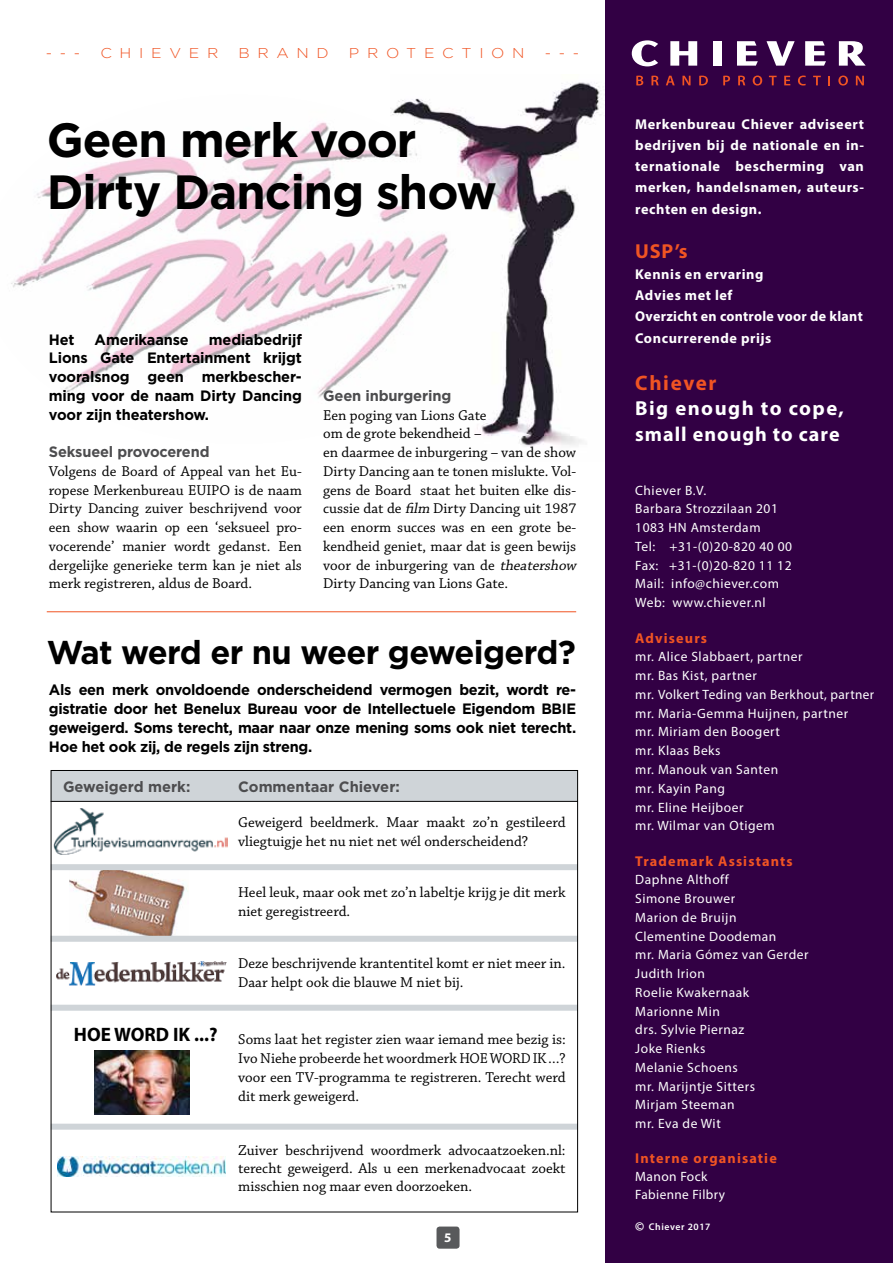
<style>
.page{position:relative;width:893px;height:1263px;background:#fff}
.page>*{position:absolute;margin:0;border:0;box-sizing:border-box;transform-origin:0 0}
.t1{font:700 48px/52.5px "Gotham";letter-spacing:-.02em;color:#000}
.t2{font:700 33px "Gotham";letter-spacing:-.02em;color:#000}
.t3{font:700 21px "Myriad Pro";letter-spacing:.08em;color:#f05423}
.t4{font:700 20.25px/25.5px "Myriad Pro";letter-spacing:.05em;color:#fff}
.t5{font:700 20.25px "Myriad Pro";color:#f05423}
.t6{font:700 19.5px "Myriad Pro";color:#000}
.t7{font:15px/18.8px "Chaparral Pro";color:#000}
.t8{font:700 15px/18.8px "Gotham";letter-spacing:-.015em;color:#000;text-align:justify}
.t9{font:700 15px "Gotham";letter-spacing:-.01em;color:#4d4d4f}
.t10{font:700 14.25px/21px "Myriad Pro";letter-spacing:.04em;color:#fff;text-align:justify}
.t11{font:700 14.25px "Myriad Pro";letter-spacing:.08em;color:#f05423}
.t12{font:300 14.25px "Gotham";letter-spacing:.49em;color:#f05423;scale:1.1 1}
.t13{font:13.5px/18.8px "Myriad Pro";letter-spacing:.04em;color:#fff}
.t14{font:700 13.2px "Myriad Pro";color:#fff}
.t15{font:600 9.75px "Myriad Pro";letter-spacing:.06em;color:#fff}
.s1{font-style:italic}
.s2{font-weight:700;font-size:13.5px}
</style>
<div class="page">
<img style="left:69px;top:870px;width:120px;height:66px">
<img style="left:496px;top:75px;width:110px;height:386px">
<img style="left:11px;top:98px;width:485px;height:338px">
<div style="left:51px;top:771px;width:527px;height:30px;background:#cfd4d8"></div>
<div style="left:436px;top:1226px;width:24px;height:23px;background:#58595b;border-radius:3px"></div>
<hr style="left:47px;top:611px;width:529px;height:1px;background:#f05423">
<hr style="left:51px;top:801px;width:527px;height:1px;background:#000">
<div style="left:51px;top:864px;width:527px;height:6px;background:#cfd4d8"></div>
<div style="left:51px;top:936px;width:527px;height:6px;background:#cfd4d8"></div>
<div style="left:51px;top:1005px;width:527px;height:6px;background:#cfd4d8"></div>
<div style="left:51px;top:1124px;width:527px;height:6px;background:#cfd4d8"></div>
<img style="left:54px;top:808px;width:174px;height:46px">
<img style="left:95px;top:1050px;width:94px;height:64px">
<img style="left:56px;top:961px;width:170px;height:25px">
<img style="left:58px;top:1156px;width:167px;height:21px">
<div style="left:606px;top:0;width:287px;height:1263px;background:#320044"></div>
<svg style="left:632px;top:40px;width:26px;height:26px"></svg>
<svg style="left:670px;top:41px;width:27px;height:25px"></svg>
<div style="left:713px;top:41px;width:9px;height:25px;background:#fff"></div>
<svg style="left:737px;top:41px;width:21px;height:25px"></svg>
<svg style="left:767px;top:41px;width:27px;height:25px"></svg>
<svg style="left:805px;top:41px;width:21px;height:25px"></svg>
<svg style="left:839px;top:41px;width:26px;height:25px"></svg>
<svg style="left:636px;top:76px;width:7px;height:9px"></svg>
<svg style="left:651px;top:76px;width:8px;height:9px"></svg>
<svg style="left:666px;top:76px;width:9px;height:9px"></svg>
<svg style="left:682px;top:76px;width:8px;height:9px"></svg>
<svg style="left:699px;top:76px;width:9px;height:9px"></svg>
<svg style="left:723px;top:76px;width:7px;height:9px"></svg>
<svg style="left:738px;top:76px;width:7px;height:9px"></svg>
<svg style="left:753px;top:76px;width:9px;height:10px"></svg>
<svg style="left:769px;top:76px;width:8px;height:9px"></svg>
<svg style="left:784px;top:76px;width:6px;height:9px"></svg>
<svg style="left:798px;top:76px;width:8px;height:10px"></svg>
<svg style="left:813px;top:76px;width:8px;height:9px"></svg>
<svg style="left:828px;top:76px;width:2px;height:9px"></svg>
<svg style="left:838px;top:76px;width:10px;height:10px"></svg>
<svg style="left:856px;top:76px;width:8px;height:9px"></svg>
<p class="t12" style="left:46px;top:44px;width:33px">---</p>
<p class="t12" style="left:100px;top:44px;width:109px">CHIEVER</p>
<p class="t12" style="left:238px;top:44px;width:84px">BRAND</p>
<p class="t12" style="left:349px;top:44px;width:161px">PROTECTION</p>
<p class="t12" style="left:545px;top:44px;width:33px">---</p>
<h1 class="t1" style="left:47px;top:113px;width:452px">Geen merk voor<br>Dirty Dancing show</h1>
<p class="t8" style="left:49px;top:330px;width:254px;text-indent:160px">mediabedrijf Lions Gate Entertainment krijgt vooralsnog geen merkbescher&shy;ming voor de naam Dirty Dancing voor zijn theatershow.</p>
<p class="t9" style="left:49px;top:442px;width:162px">Seksueel provocerend</p>
<p class="t7" style="left:49px;top:462px;width:255px;text-align:justify">Volgens de Board of Appeal van het Eu&shy;ropese Merkenbureau EUIPO is de naam Dirty Dancing zuiver beschrijvend voor een show waarin op een ‘seksueel pro&shy;vocerende’ manier wordt gedanst. Een dergelijke generieke term kan je niet als merk registreren, aldus de Board.</p>
<p class="t8" style="left:49px;top:330px;width:27px">Het</p>
<p class="t8" style="left:95px;top:330px;width:96px">Amerikaanse</p>
<p class="t9" style="left:323px;top:385px;width:130px">Geen inburgering</p>
<p class="t7" style="left:323px;top:406px;width:258px">Een poging van Lions Gate<br>om de grote bekendheid –<br>en daarmee de inburgering – van de show Dirty Dancing aan te tonen mislukte. Vol&shy;gens de Board staat het buiten elke dis&shy;cussie dat de <span class="s1">film</span> Dirty Dancing uit 1987 een enorm succes was en een grote be&shy;kendheid geniet, maar dat is geen bewijs voor de inburgering van de <span class="s1">theatershow </span>Dirty Dancing van Lions Gate.</p>
<h2 class="t2" style="left:47px;top:630px;width:530px">Wat werd er nu weer geweigerd?</h2>
<p class="t8" style="left:49px;top:681px;width:529px">Als een merk onvoldoende onderscheidend vermogen bezit, wordt re&shy;gistratie door het Benelux Bureau voor de Intellectuele Eigendom BBIE geweigerd. Soms terecht, maar naar onze mening soms ook niet terecht.<br>Hoe het ook zij, de regels zijn streng.</p>
<p class="t9" style="left:238px;top:776px;width:163px">Commentaar Chiever:</p>
<p class="t7" style="left:238px;top:813px;width:329px">Geweigerd beeldmerk. Maar maakt zo’n gestileerd vliegtuigje het nu niet net wél onderscheidend?</p>
<p class="t7" style="left:238px;top:884px;width:329px">Heel leuk, maar ook met zo’n labeltje krijg je dit merk niet geregistreerd.</p>
<p class="t7" style="left:238px;top:954px;width:329px">Deze beschrijvende krantentitel komt er niet meer in.<br>Daar helpt ook die blauwe M niet bij.</p>
<p class="t9" style="left:63px;top:776px;width:129px">Geweigerd merk:</p>
<h3 class="t6" style="left:74px;top:1021px;width:145px">HOE WORD IK ...?</h3>
<p class="t7" style="left:238px;top:1031px;width:329px;text-align:justify">Soms laat het register zien waar iemand mee bezig is:<br>Ivo Niehe probeerde het woordmerk HOE WORD IK …? voor een TV-programma te registreren. Terecht werd dit merk geweigerd.</p>
<p class="t7" style="left:238px;top:1141px;width:329px;line-height:18px;text-align:justify">Zuiver beschrijvend woordmerk advocaatzoeken.nl: terecht geweigerd. Als u een merkenadvocaat zoekt misschien nog maar even doorzoeken.</p>
<p class="t14" style="left:444px;top:1229px;width:9px">5</p>
<p class="t10" style="left:635px;top:113px;width:230px">Merkenbureau Chiever adviseert bedrijven bij de nationale en in&shy;ternationale bescherming van merken, handelsnamen, auteurs-</p>
<p class="t10" style="left:635px;top:198px;width:128px">rechten en design.</p>
<h3 class="t5" style="left:635px;top:238px;width:54px">USP’s</h3>
<p class="t10" style="left:635px;top:263px;width:229px;text-align:left">Kennis en ervaring<br>Advies met lef<br>Overzicht en controle voor de klant</p>
<p class="t10" style="left:635px;top:327px;width:138px">Concurrerende prijs</p>
<h3 class="t3" style="left:635px;top:369px;width:83px">Chiever</h3>
<h3 class="t4" style="left:635px;top:395px;width:210px">Big enough to cope, small enough to care</h3>
<p class="t13" style="left:635px;top:480px;width:158px">Chiever B.V.<br>Barbara Strozzilaan 201<br>1083 HN Amsterdam<br>Tel: +31-(0)20-820 40 00<br>Fax: +31-(0)20-820 11 12<br>Mail: info@chiever.com<br>Web: www.chiever.nl</p>
<p class="t11" style="left:635px;top:629px;width:73px">Adviseurs</p>
<p class="t13" style="left:635px;top:647px;width:240px">mr. Alice Slabbaert, partner<br>mr. Bas Kist, partner<br>mr. Volkert Teding van Berkhout, partner mr. Maria-Gemma Huijnen, partner<br>mr. Miriam den Boogert<br>mr. Klaas Beks<br>mr. Manouk van Santen<br>mr. Kayin Pang<br>mr. Eline Heijboer<br>mr. Wilmar van Otigem</p>
<p class="t11" style="left:635px;top:851px;width:159px">Trademark Assistants</p>
<p class="t13" style="left:635px;top:870px;width:175px">Daphne Althoff<br>Simone Brouwer<br>Marion de Bruijn<br>Clementine Doodeman<br>mr. Maria Gómez van Gerder<br>Judith Irion<br>Roelie Kwakernaak<br>Marionne Min<br>drs. Sylvie Piernaz<br>Joke Rienks<br>Melanie Schoens<br>mr. Marijntje Sitters<br>Mirjam Steeman<br>mr. Eva de Wit</p>
<p class="t11" style="left:635px;top:1148px;width:143px">Interne organisatie</p>
<p class="t13" style="left:635px;top:1167px;width:91px;line-height:18px">Manon Fock<br>Fabienne Filbry</p>
<p class="t15" style="left:635px;top:1220px;width:77px"><span class="s2">©</span> Chiever 2017</p>
</div>
